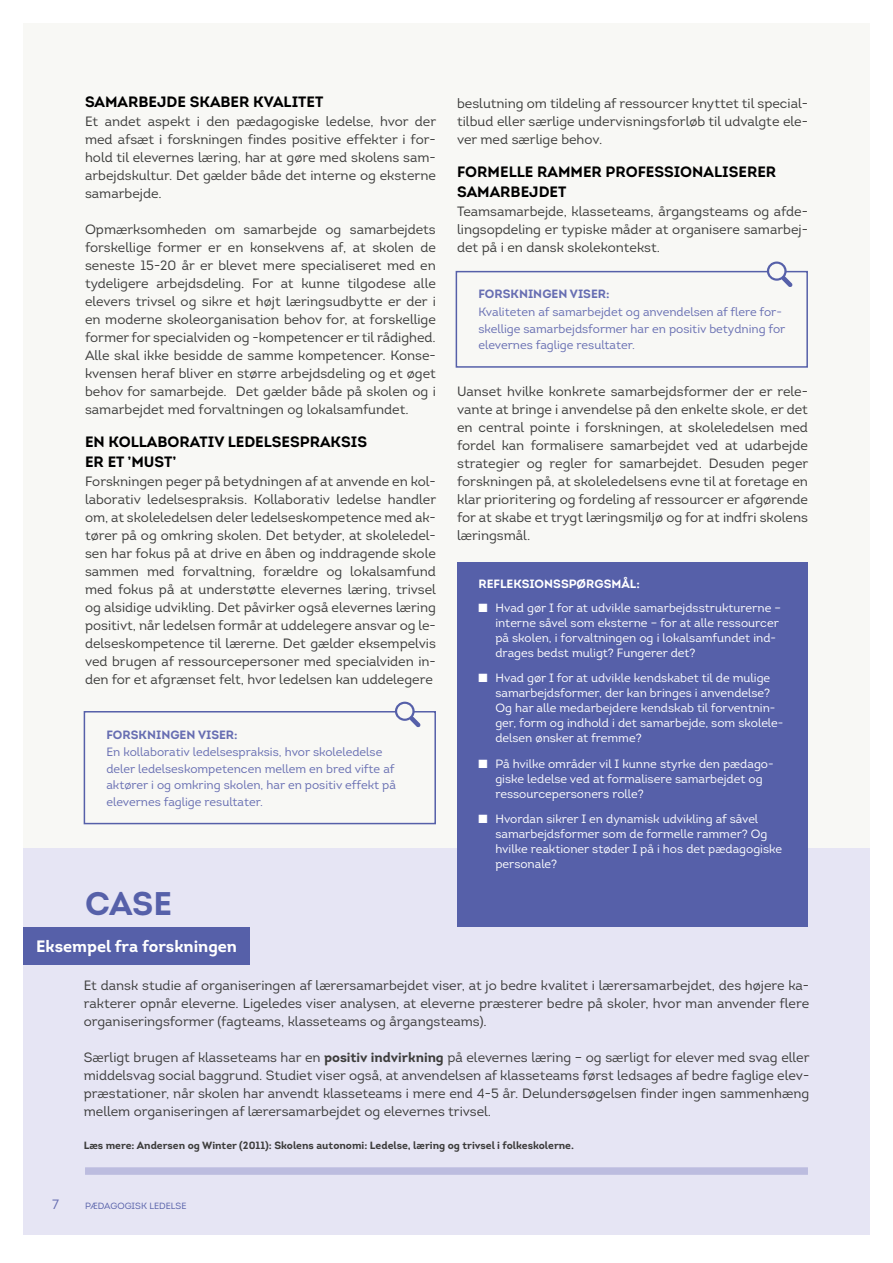
<style>
.page{position:relative;width:893px;height:1263px;background:#fff}
.page>*{position:absolute;margin:0;border:0;box-sizing:border-box;transform-origin:0 0}
.t1{font:700 32.7px "Intro";color:#5660a9}
.t2{font:700 16.5px "Intro";color:#fff}
.t3{font:700 15px/19.5px "Intro";color:#000}
.t4{font:13.5px/18px "Intro";color:#3c3c3b;text-align:justify}
.t5{font:13.5px "Intro";color:#676eb2}
.t6{font:12px/15px "Intro";color:#fff}
.t7{font:12px/16.5px "Intro";color:#676eb2}
.t8{font:700 12px "Intro";color:#676eb2}
.t9{font:700 12px "Intro";color:#fff}
.t10{font:700 10.5px "Intro";color:#3c3c3b}
.t11{font:9px "Intro";color:#5660a9}
.s1{font-weight:700}
</style>
<div class="page">
<div style="left:23px;top:23px;width:847px;height:1212px;background:#f8f8f5"></div>
<div style="left:84px;top:711px;width:352px;height:113px;border:2px solid #5660a9"></div>
<svg style="left:395px;top:702px;width:26px;height:25px"></svg>
<div style="left:397px;top:704px;width:15px;height:15px;background:#f8f8f5;border-radius:50%"></div>
<div style="left:456px;top:271px;width:352px;height:97px;border:2px solid #5660a9"></div>
<svg style="left:767px;top:261px;width:26px;height:26px"></svg>
<div style="left:769px;top:264px;width:15px;height:14px;background:#f8f8f5;border-radius:50%"></div>
<div style="left:23px;top:848px;width:847px;height:387px;background:#e6e5f4"></div>
<div style="left:23px;top:927px;width:227px;height:38px;background:#5660a9"></div>
<div style="left:457px;top:562px;width:351px;height:365px;background:#5660a9"></div>
<div style="left:85px;top:1167px;width:723px;height:8px;background:#bcbcdf"></div>
<p class="t3" style="left:85px;top:91px;width:240px">SAMARBEJDE SKABER KVALITET</p>
<p class="t4" style="left:85px;top:112px;width:353px">Et andet aspekt i den pædagogiske ledelse, hvor der med afsæt i forskningen findes positive effekter i for&shy;hold til elevernes læring, har at gøre med skolens sam&shy;arbejdskultur. Det gælder både det interne og eksterne samarbejde.</p>
<p class="t4" style="left:85px;top:220px;width:352px">Opmærksomheden om samarbejde og samarbejdets forskellige former er en konsekvens af, at skolen de seneste 15-20 år er blevet mere specialiseret med en tydeligere arbejdsdeling. For at kunne tilgodese alle elevers trivsel og sikre et højt læringsudbytte er der i en moderne skoleorganisation behov for, at forskellige former for specialviden og -kompetencer er til rådighed.<br>Alle skal ikke besidde de samme kompetencer. Konse&shy;kvensen heraf bliver en større arbejdsdeling og et øget behov for samarbejde. Det gælder både på skolen og i samarbejdet med forvaltningen og lokalsamfundet.</p>
<p class="t3" style="left:85px;top:432px;width:283px">EN KOLLABORATIV LEDELSESPRAKSIS<br>ER ET ’MUST’</p>
<p class="t4" style="left:85px;top:472px;width:353px">Forskningen peger på betydningen af at anvende en kol&shy;laborativ ledelsespraksis. Kollaborativ ledelse handler om, at skoleledelsen deler ledelseskompetence med ak&shy;tører på og omkring skolen. Det betyder, at skoleledel&shy;sen har fokus på at drive en åben og inddragende skole sammen med forvaltning, forældre og lokalsamfund med fokus på at understøtte elevernes læring, trivsel og alsidige udvikling. Det påvirker også elevernes læring positivt, når ledelsen formår at uddelegere ansvar og le&shy;delseskompetence til lærerne. Det gælder eksempelvis ved brugen af ressourcepersoner med specialviden in&shy;den for et afgrænset felt, hvor ledelsen kan uddelegere</p>
<p class="t8" style="left:106px;top:727px;width:133px">FORSKNINGEN VISER:</p>
<p class="t7" style="left:106px;top:744px;width:291px">En kollaborativ ledelsespraksis, hvor skoleledelse deler ledelseskompetencen mellem en bred vifte af aktører i og omkring skolen, har en positiv effekt på elevernes faglige resultater.</p>
<h1 class="t1" style="left:85px;top:883px;width:89px">CASE</h1>
<p class="t2" style="left:36px;top:936px;width:202px">Eksempel fra forskningen</p>
<p class="t4" style="left:457px;top:94px;width:352px">beslutning om tildeling af ressourcer knyttet til special&shy;tilbud eller særlige undervisningsforløb til udvalgte ele&shy;ver med særlige behov.</p>
<p class="t3" style="left:457px;top:162px;width:321px">FORMELLE RAMMER PROFESSIONALISERER<br>SAMARBEJDET</p>
<p class="t4" style="left:457px;top:202px;width:352px">Teamsamarbejde, klasseteams, årgangsteams og afde&shy;lingsopdeling er typiske måder at organisere samarbej&shy;det på i en dansk skolekontekst.</p>
<p class="t8" style="left:478px;top:286px;width:133px">FORSKNINGEN VISER:</p>
<p class="t7" style="left:478px;top:304px;width:308px">Kvaliteten af samarbejdet og anvendelsen af flere for&shy;skellige samarbejdsformer har en positiv betydning for elevernes faglige resultater.</p>
<p class="t4" style="left:457px;top:382px;width:353px">Uanset hvilke konkrete samarbejdsformer der er rele&shy;vante at bringe i anvendelse på den enkelte skole, er det en central pointe i forskningen, at skoleledelsen med fordel kan formalisere samarbejdet ved at udarbejde strategier og regler for samarbejdet. Desuden peger forskningen på, at skoleledelsens evne til at foretage en klar prioritering og fordeling af ressourcer er afgørende for at skabe et trygt læringsmiljø og for at indfri skolens læringsmål.</p>
<p class="t9" style="left:478px;top:576px;width:163px">REFLEKSIONSSPØRGSMÅL:</p>
<p class="t6" style="left:495px;top:600px;width:287px">Hvad gør I for at udvikle samarbejdsstrukturerne – interne såvel som eksterne – for at alle ressourcer på skolen, i forvaltningen og i lokalsamfundet ind&shy;drages bedst muligt? Fungerer det?</p>
<p class="t6" style="left:495px;top:671px;width:290px">Hvad gør I for at udvikle kendskabet til de mulige samarbejdsformer, der kan bringes i anvendelse?<br>Og har alle medarbejdere kendskab til forventnin&shy;ger, form og indhold i det samarbejde, som skolele&shy;delsen ønsker at fremme?</p>
<p class="t6" style="left:495px;top:756px;width:280px">På hvilke områder vil I kunne styrke den pædago&shy;giske ledelse ved at formalisere samarbejdet og ressourcepersoners rolle?</p>
<p class="t6" style="left:495px;top:812px;width:288px">Hvordan sikrer I en dynamisk udvikling af såvel samarbejdsformer som de formelle rammer? Og hvilke reaktioner støder I på i hos det pædagogiske personale?</p>
<p class="t4" style="left:84px;top:976px;width:727px">Et dansk studie af organiseringen af lærersamarbejdet viser, at jo bedre kvalitet i lærersamarbejdet, des højere ka&shy;rakterer opnår eleverne. Ligeledes viser analysen, at eleverne præsterer bedre på skoler, hvor man anvender flere organiseringsformer (fagteams, klasseteams og årgangsteams).</p>
<p class="t4" style="left:84px;top:1048px;width:727px">Særligt brugen af klasseteams har en <span class="s1">positiv indvirkning</span> på elevernes læring – og særligt for elever med svag eller middelsvag social baggrund. Studiet viser også, at anvendelsen af klasseteams først ledsages af bedre faglige elev&shy;præstationer, når skolen har anvendt klasseteams i mere end 4-5 år. Delundersøgelsen finder ingen sammenhæng mellem organiseringen af lærersamarbejdet og elevernes trivsel.</p>
<p class="t10" style="left:84px;top:1139px;width:492px">Læs mere: Andersen og Winter (2011): Skolens autonomi: Ledelse, læring og trivsel i folkeskolerne.</p>
<p class="t5" style="left:52px;top:1196px;width:8px">7</p>
<p class="t11" style="left:85px;top:1200px;width:103px">PÆDAGOGISK LEDELSE</p>
</div>
